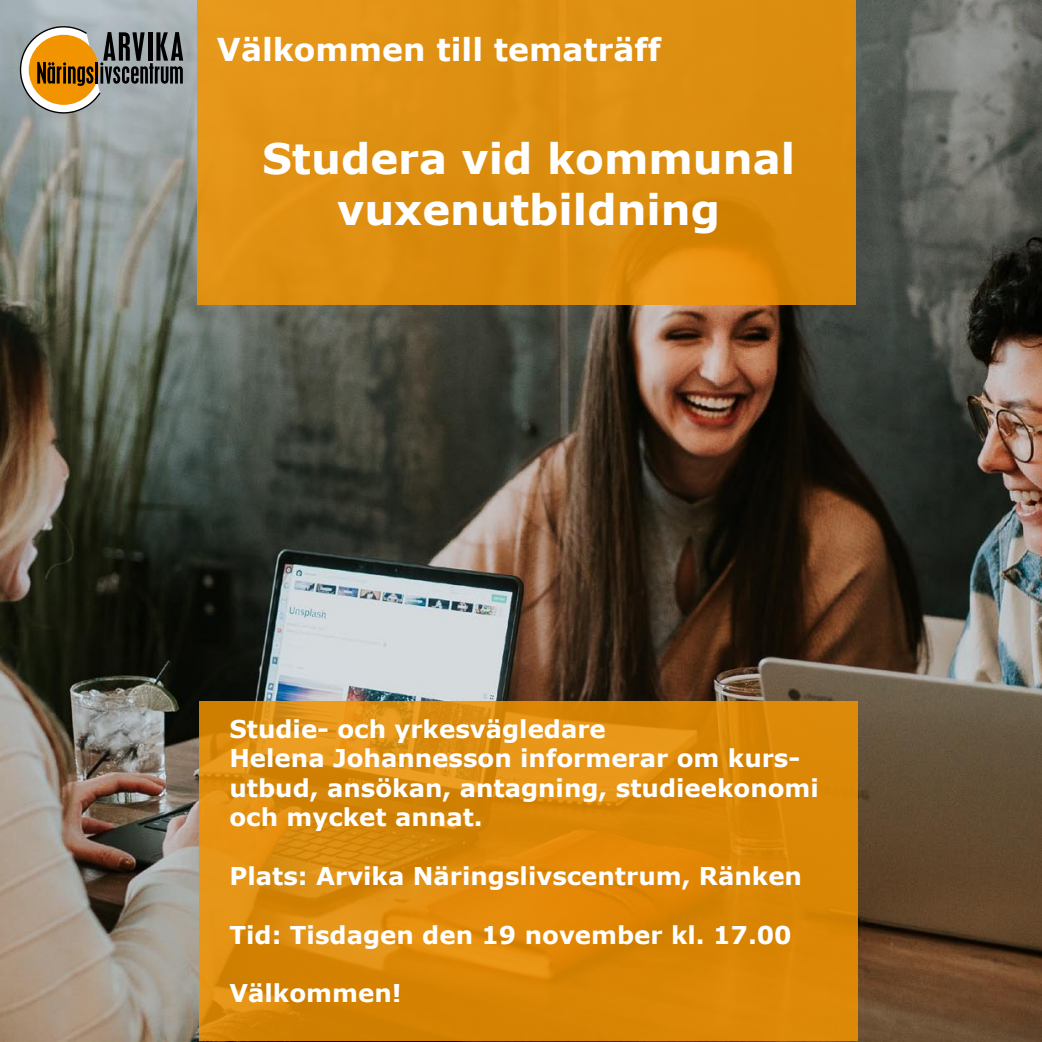
<style>
.page{position:relative;width:1042px;height:1042px;background:#fff}
.page>*{position:absolute;margin:0;border:0;box-sizing:border-box;transform-origin:0 0}
.t1{font:700 42px/50.4px "Verdana";color:#fff;text-align:center}
.t2{font:700 31.5px "Verdana";color:#fff}
.t3{font:700 24.5px/29.4px "Verdana";color:#fff}
</style>
<div class="page">
<img style="left:0;top:0;width:1042px;height:1042px">
<svg style="left:20px;top:26px;width:163px;height:88px"></svg>
<div style="left:198px;top:0;width:658px;height:305px;background:linear-gradient(to right,#e29416,#d8890b)"></div>
<svg style="left:199px;top:701px;width:658px;height:340px;fill:#db8706"></svg>
<p class="t2" style="left:217px;top:27px;width:446px">Välkommen till tematräff</p>
<h1 class="t1" style="left:262px;top:133px;width:534px">Studera vid kommunal vuxenutbildning</h1>
<p class="t3" style="left:229px;top:713px;width:591px">Studie- och yrkesvägledare<br>Helena Johannesson informerar om kurs&shy;utbud, ansökan, antagning, studieekonomi och mycket annat.</p>
<p class="t3" style="left:229px;top:860px;width:574px">Plats: Arvika Näringslivscentrum, Ränken</p>
<p class="t3" style="left:229px;top:919px;width:564px">Tid: Tisdagen den 19 november kl. 17.00</p>
<p class="t3" style="left:229px;top:978px;width:174px">Välkommen!</p>
</div>
